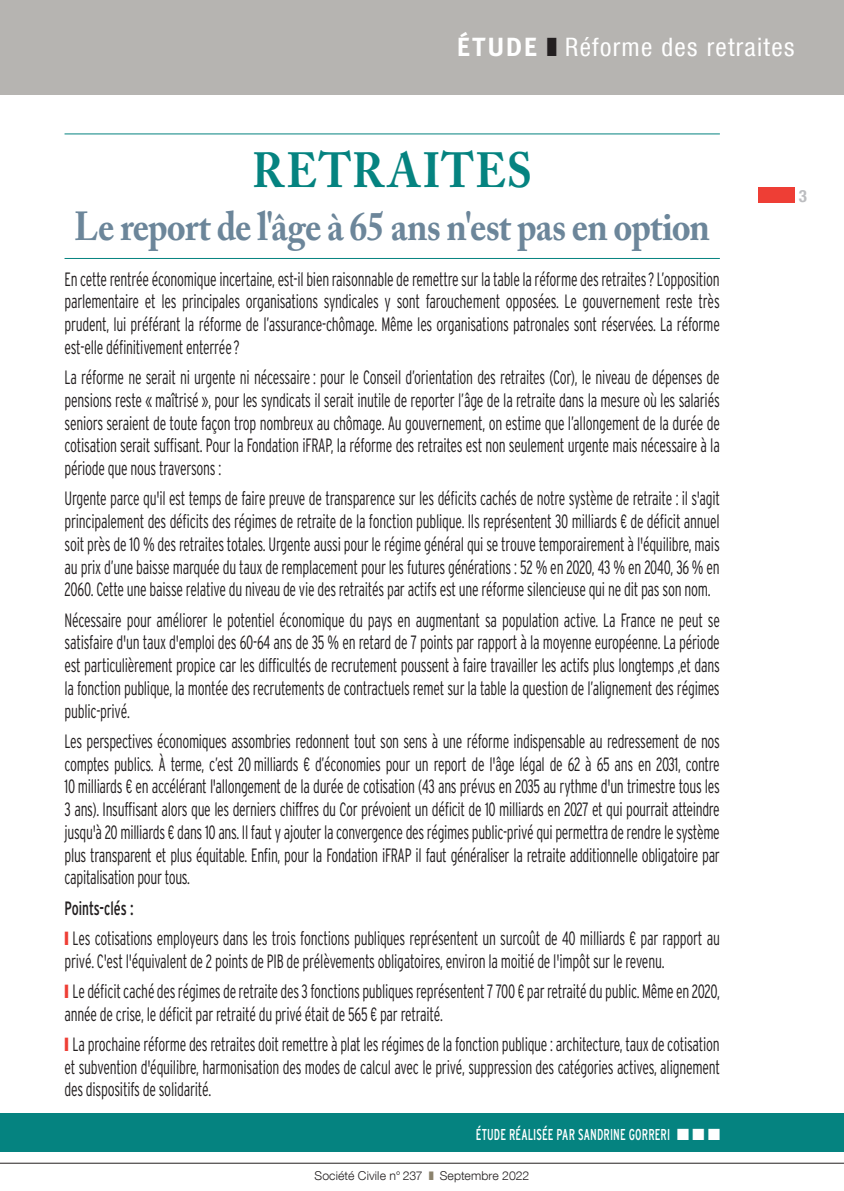
<style>
.page{position:relative;width:844px;height:1191px;background:#fff}
.page>*{position:absolute;margin:0;border:0;box-sizing:border-box;transform-origin:0 0}
.t1{font:700 49px "Adobe Caslon Pro";letter-spacing:.03em;color:#058380;scale:.9 1}
.t2{font:700 40.25px "Adobe Caslon Pro";letter-spacing:-.02em;color:#6c869a;scale:.9 1}
.t3{font:condensed 25.38px "Helvetica Neue LT Com";letter-spacing:.05em;color:#fff}
.t4{font:300 condensed 19.25px/22.8px "Interstate";letter-spacing:-.015em;color:#231f20;text-align:justify;scale:.8 1}
.t5{font:700 condensed 16.97px "Helvetica Neue LT Com";color:#bcbdc0}
.t6{font:condensed 15.75px "Interstate";letter-spacing:.01em;color:#fff;scale:.8 1}
.t7{font:300 12.25px "Helvetica Neue LT Com";letter-spacing:.01em;color:#231f20}
.s1{font-family:"Meta OT";font-weight:700;font-stretch:normal;font-size:26.25px}
.s2{color:#231f20}
.s3{font-weight:400}
.s4{color:#ee3e35}
.s5{color:#8c836d}
</style>
<div class="page">
<hr style="left:0;top:1162px;width:843px;height:1px;background:#231f20">
<div style="left:0;top:0;width:843px;height:94px;background:#b6b4b1"></div>
<div style="left:757px;top:187px;width:37px;height:15px;background:#ee3e35"></div>
<div style="left:0;top:1113px;width:843px;height:38px;background:#058380"></div>
<hr style="left:64px;top:133px;width:655px;height:1px;background:#058380">
<hr style="left:64px;top:258px;width:655px;height:1px;background:#058380">
<h3 class="t3" style="left:457px;top:32px;width:339px"><span class="s1">ÉTUDE</span> <span class="s2">❚</span> Réforme des retraites</h3>
<h1 class="t1" style="left:252px;top:142px;width:312px">RETRAITES</h1>
<h2 class="t2" style="left:74px;top:202px;width:707px">Le report de l'âge à 65 ans n'est pas en option</h2>
<p class="t4" style="left:64px;top:267px;width:820px">En cette rentrée économique incertaine, est-il bien raisonnable de remettre sur la table la réforme des retraites? L’opposition parlementaire et les principales organisations syndicales y sont farouchement opposées. Le gouvernement reste très prudent, lui préférant la réforme de l’assurance-chômage. Même les organisations patronales sont réservées. La réforme est-elle définitivement enterrée?</p>
<p class="t4" style="left:64px;top:366px;width:820px">La réforme ne serait ni urgente ni nécessaire : pour le Conseil d’orientation des retraites (Cor), le niveau de dépenses de pensions reste « maîtrisé », pour les syndicats il serait inutile de reporter l’âge de la retraite dans la mesure où les salariés seniors seraient de toute façon trop nombreux au chômage. Au gouvernement, on estime que l’allongement de la durée de cotisation serait suffisant. Pour la Fondation iFRAP, la réforme des retraites est non seulement urgente mais nécessaire à la période que nous traversons :</p>
<p class="t4" style="left:64px;top:487px;width:820px">Urgente parce qu'il est temps de faire preuve de transparence sur les déficits cachés de notre système de retraite : il s'agit principalement des déficits des régimes de retraite de la fonction publique. Ils représentent 30 milliards € de déficit annuel soit près de 10 % des retraites totales. Urgente aussi pour le régime général qui se trouve temporairement à l'équilibre, mais au prix d’une baisse marquée du taux de remplacement pour les futures générations : 52 % en 2020, 43 % en 2040, 36 % en 2060. Cette une baisse relative du niveau de vie des retraités par actifs est une réforme silencieuse qui ne dit pas son nom.</p>
<p class="t4" style="left:64px;top:608px;width:820px">Nécessaire pour améliorer le potentiel économique du pays en augmentant sa population active. La France ne peut se satisfaire d'un taux d'emploi des 60-64 ans de 35 % en retard de 7 points par rapport à la moyenne européenne. La période est particulièrement propice car les difficultés de recrutement poussent à faire travailler les actifs plus longtemps ,et dans la fonction publique, la montée des recrutements de contractuels remet sur la table la question de l’alignement des régimes public-privé.</p>
<p class="t4" style="left:64px;top:729px;width:820px">Les perspectives économiques assombries redonnent tout son sens à une réforme indispensable au redressement de nos comptes publics. À terme, c’est 20 milliards € d’économies pour un report de l'âge légal de 62 à 65 ans en 2031, contre 10 milliards € en accélérant l'allongement de la durée de cotisation (43 ans prévus en 2035 au rythme d'un trimestre tous les 3 ans). Insuffisant alors que les derniers chiffres du Cor prévoient un déficit de 10 milliards en 2027 et qui pourrait atteindre jusqu'à 20 milliards € dans 10 ans. Il faut y ajouter la convergence des régimes public-privé qui permettra de rendre le système plus transparent et plus équitable. Enfin, pour la Fondation iFRAP il faut généraliser la retraite additionnelle obligatoire par capitalisation pour tous.</p>
<p class="t4" style="left:64px;top:892px;width:820px;line-height:30.1px"><span class="s3">Points-clés :<br></span><span class="s4">❙</span> Les cotisations employeurs dans les trois fonctions publiques représentent un surcoût de 40 milliards € par rapport au</p>
<p class="t4" style="left:64px;top:945px;width:820px;line-height:30.1px">privé. C'est l'équivalent de 2 points de PIB de prélèvements obligatoires, environ la moitié de l'impôt sur le revenu.<br><span class="s4">❙</span> Le déficit caché des régimes de retraite des 3 fonctions publiques représentent 7 700 € par retraité du public. Même en 2020,</p>
<p class="t4" style="left:64px;top:998px;width:820px;line-height:30.1px">année de crise, le déficit par retraité du privé était de 565 € par retraité.<br><span class="s4">❙</span> La prochaine réforme des retraites doit remettre à plat les régimes de la fonction publique : architecture, taux de cotisation</p>
<p class="t4" style="left:64px;top:1055px;width:820px">et subvention d'équilibre, harmonisation des modes de calcul avec le privé, suppression des catégories actives, alignement des dispositifs de solidarité.</p>
<p class="t6" style="left:476px;top:1124px;width:308px">ÉTUDE RÉALISÉE PAR SANDRINE GORRERI ▪ ▪ ▪</p>
<p class="t7" style="left:314px;top:1167px;width:216px">Société Civile n° 237 <span class="s5">❚</span> Septembre 2022</p>
<p class="t5" style="left:798px;top:186px;width:10px">3</p>
</div>
